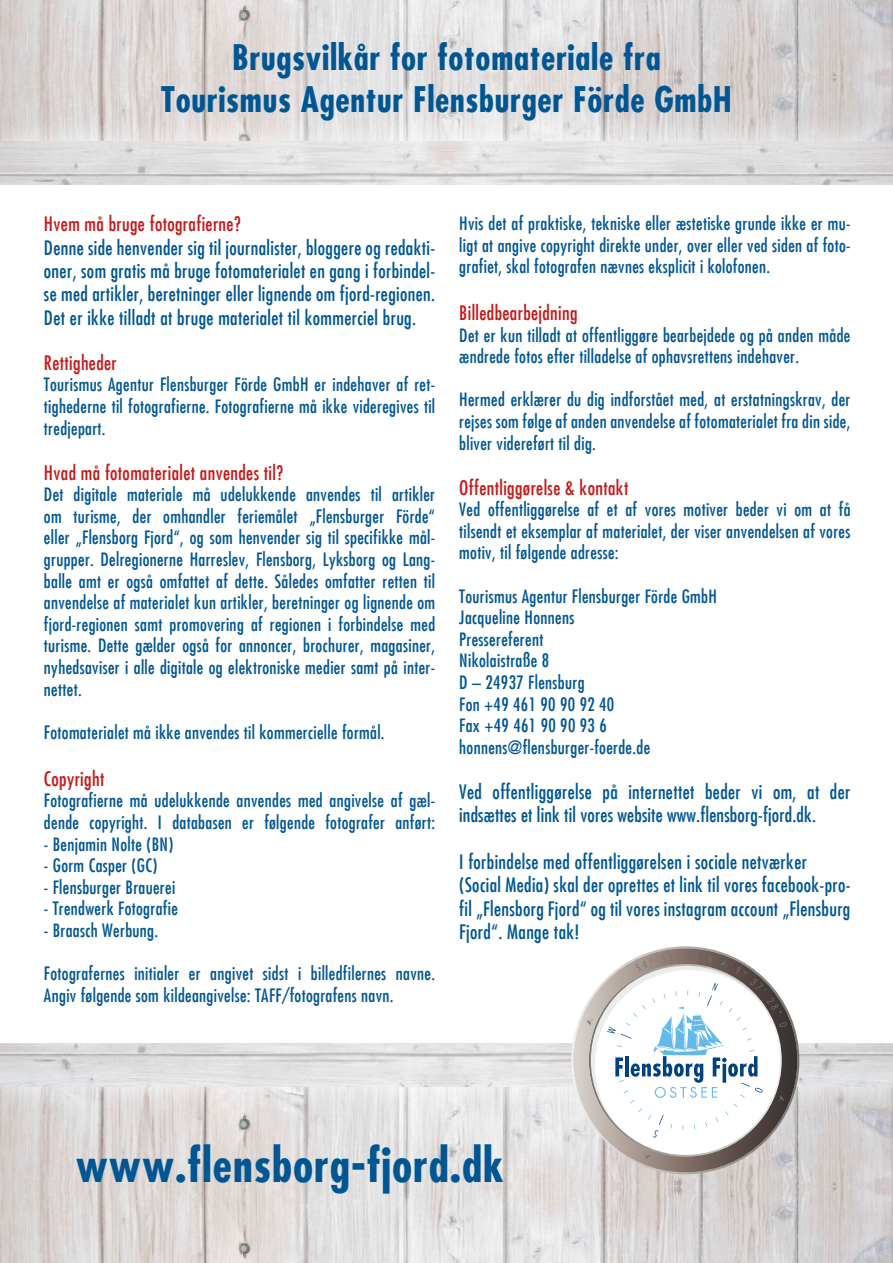
<style>
.page{position:relative;width:893px;height:1263px;background:#fff}
.page>*{position:absolute;margin:0;border:0;box-sizing:border-box;transform-origin:0 0}
.t1{font:700 condensed 46.35px "Futura LT";letter-spacing:.02em;color:#005693}
.t2{font:700 condensed 34.5px/41.4px "Futura LT";letter-spacing:.02em;color:#005693;text-align:center}
.t3{font:condensed 19.5px/23.4px "Futura LT";letter-spacing:.02em;color:#005693}
.t4{font:condensed 19.5px "Futura LT";letter-spacing:.02em;color:#c51a1b}
.t5{font:condensed 18px/21.6px "Futura LT";letter-spacing:.02em;color:#005693;text-align:justify}
</style>
<div class="page">
<img style="left:0;top:0;width:893px;height:113px">
<img style="left:0;top:1115px;width:893px;height:148px">
<div style="left:0;top:113px;width:893px;height:100px;background:#fff;opacity:.75"></div>
<img style="left:0;top:141px;width:893px;height:44px">
<div style="left:0;top:1015px;width:893px;height:100px;background:#fff;opacity:.75"></div>
<img style="left:0;top:1043px;width:893px;height:44px">
<svg style="left:571px;top:946px;width:228px;height:228px"></svg>
<svg style="left:573px;top:948px;width:224px;height:224px"></svg>
<svg style="left:586px;top:953px;width:201px;height:206px"></svg>
<h2 class="t2" style="left:161px;top:37px;width:573px">Brugsvilkår for fotomateriale fra<br>Tourismus Agentur Flensburger Förde GmbH</h2>
<p class="t4" style="left:44px;top:212px;width:198px">Hvem må bruge fotografierne?</p>
<p class="t3" style="left:44px;top:236px;width:393px;text-align:justify">Denne side henvender sig til journalister, bloggere og redakti&shy;oner, som gratis må bruge fotomaterialet en gang i forbindel&shy;se med artikler, beretninger eller lignende om fjord-regionen.<br>Det er ikke tilladt at bruge materialet til kommerciel brug.</p>
<p class="t4" style="left:44px;top:351px;width:74px">Rettigheder</p>
<p class="t5" style="left:44px;top:374px;width:393px">Tourismus Agentur Flensburger Förde GmbH er indehaver af ret&shy;tighederne til fotografierne. Fotografierne må ikke videregives til tredjepart.</p>
<p class="t4" style="left:44px;top:461px;width:241px">Hvad må fotomaterialet anvendes til?</p>
<p class="t5" style="left:44px;top:484px;width:393px">Det digitale materiale må udelukkende anvendes til artikler om turisme, der omhandler feriemålet „Flensburger Förde“ eller „Flensborg Fjord“, og som henvender sig til specifikke mål&shy;grupper. Delregionerne Harreslev, Flensborg, Lyksborg og Lang&shy;balle amt er også omfattet af dette. Således omfatter retten til anvendelse af materialet kun artikler, beretninger og lignende om fjord-regionen samt promovering af regionen i forbindelse med turisme. Dette gælder også for annoncer, brochurer, magasiner, nyhedsaviser i alle digitale og elektroniske medier samt på inter&shy;nettet.</p>
<p class="t5" style="left:44px;top:721px;width:342px">Fotomaterialet må ikke anvendes til kommercielle formål.</p>
<p class="t4" style="left:44px;top:767px;width:62px">Copyright</p>
<p class="t5" style="left:44px;top:790px;width:393px">Fotografierne må udelukkende anvendes med angivelse af gæl&shy;dende copyright. I databasen er følgende fotografer anført:</p>
<p class="t5" style="left:44px;top:833px;width:131px">- Benjamin Nolte (BN)</p>
<p class="t5" style="left:44px;top:854px;width:115px">- Gorm Casper (GC)</p>
<p class="t5" style="left:44px;top:876px;width:133px">- Flensburger Brauerei</p>
<p class="t5" style="left:44px;top:898px;width:135px">- Trendwerk Fotografie</p>
<p class="t5" style="left:44px;top:919px;width:116px">- Braasch Werbung.</p>
<p class="t5" style="left:44px;top:962px;width:393px">Fotografernes initialer er angivet sidst i billedfilernes navne.<br>Angiv følgende som kildeangivelse: TAFF/fotografens navn.</p>
<p class="t5" style="left:459px;top:212px;width:393px">Hvis det af praktiske, tekniske eller æstetiske grunde ikke er mu&shy;ligt at angive copyright direkte under, over eller ved siden af foto&shy;grafiet, skal fotografen nævnes eksplicit i kolofonen.</p>
<p class="t4" style="left:459px;top:301px;width:120px">Billedbearbejdning</p>
<p class="t5" style="left:459px;top:324px;width:393px">Det er kun tilladt at offentliggøre bearbejdede og på anden måde ændrede fotos efter tilladelse af ophavsrettens indehaver.</p>
<p class="t5" style="left:459px;top:389px;width:393px">Hermed erklærer du dig indforstået med, at erstatningskrav, der rejses som følge af anden anvendelse af fotomaterialet fra din side, bliver videreført til dig.</p>
<p class="t4" style="left:459px;top:476px;width:171px">Offentliggørelse &amp; kontakt</p>
<p class="t5" style="left:459px;top:499px;width:393px">Ved offentliggørelse af et af vores motiver beder vi om at få tilsendt et eksemplar af materialet, der viser anvendelsen af vores motiv, til følgende adresse:</p>
<p class="t5" style="left:459px;top:585px;width:259px;text-align:left">Tourismus Agentur Flensburger Förde GmbH<br>Jacqueline Honnens<br>Pressereferent<br>Nikolaistraße 8<br>D – 24937 Flensburg<br>Fon +49 461 90 90 92 40<br>Fax +49 461 90 90 93 6 honnens@flensburger-foerde.de</p>
<p class="t3" style="left:459px;top:780px;width:393px">Ved offentliggørelse på internettet beder vi om, at der indsættes et link til vores website www.flensborg-fjord.dk.</p>
<p class="t3" style="left:459px;top:850px;width:393px">I forbindelse med offentliggørelsen i sociale netværker (Social Media) skal der oprettes et link til vores facebook-pro&shy;fil „Flensborg Fjord“ og til vores instagram account „Flensburg Fjord“. Mange tak!</p>
<h1 class="t1" style="left:76px;top:1136px;width:429px">www.flensborg-fjord.dk</h1>
</div>
